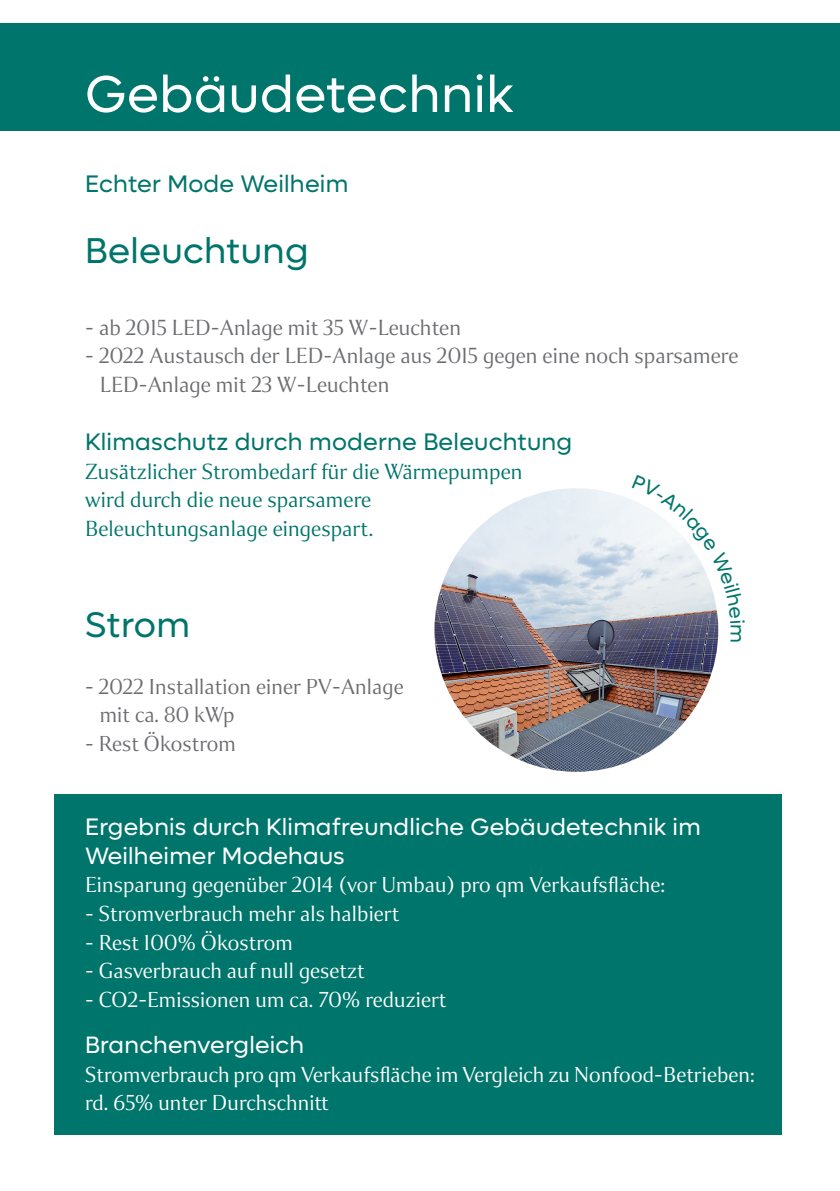
<style>
.page{position:relative;width:840px;height:1191px;background:#fff}
.page>*{position:absolute;margin:0;border:0;box-sizing:border-box;transform-origin:0 0}
.t1{font:52px "Lufga";letter-spacing:.01em;color:#fff}
.t2{font:36px "Lufga";letter-spacing:.01em;color:#00756b}
.t3{font:35.6px "Lufga";letter-spacing:.005em;color:#00756b}
.t4{font:200 24px/28.8px "Collier";letter-spacing:.01em;color:#6c6d70}
.t5{font:200 24px/28.8px "Collier";letter-spacing:.01em;color:#00756b}
.t6{font:24px "Lufga";letter-spacing:.01em;color:#00756b}
.t7{font:200 23.8px/28.6px "Collier";letter-spacing:.01em;color:#fff}
.t8{font:23.8px/28.6px "Lufga";letter-spacing:.01em;color:#fff}
.t9{font:200 23.8px/28.6px "Collier";letter-spacing:.01em;color:#6c6d70}
.s1{font-size:24px}
</style>
<div class="page">
<div style="left:0;top:23px;width:839px;height:107px;background:#00756b"></div>
<div style="left:54px;top:794px;width:727px;height:340px;background:#00756b"></div>
<img style="left:434px;top:488px;width:283px;height:284px;border-radius:142px">
<svg style="left:631px;top:500px;width:88px;height:142px"></svg>
<h1 class="t1" style="left:85px;top:64px;width:429px">Gebäudetechnik</h1>
<p class="t6" style="left:85px;top:170px;width:264px">Echter Mode Weilheim</p>
<h2 class="t2" style="left:85px;top:230px;width:225px">Beleuchtung</h2>
<p class="t4" style="left:85px;top:313px;width:377px">- ab 2015 LED-Anlage mit 35 W-Leuchten</p>
<p class="t4" style="left:100px;top:341px;width:639px;text-indent:-15px">- 2022 Austausch der LED-Anlage aus 2015 gegen eine noch sparsamere<br>LED-Anlage mit 23 W-Leuchten</p>
<p class="t6" style="left:85px;top:428px;width:488px">Klimaschutz durch moderne Beleuchtung</p>
<p class="t5" style="left:85px;top:457px;width:438px">Zusätzlicher Strombedarf für die Wärmepumpen wird durch die neue sparsamere<br>Beleuchtungsanlage eingespart.</p>
<h3 class="t3" style="left:85px;top:604px;width:106px">Strom</h3>
<p class="t9" style="left:100px;top:672px;width:305px;text-indent:-15px">- 2022 Installation einer PV-Anlage mit ca. 80 kWp</p>
<p class="t9" style="left:85px;top:729px;width:152px">- Rest Ökostrom</p>
<p class="t8" style="left:85px;top:813px;width:616px"><span class="s1">E</span>rgebnis durch Klimafreundliche Gebäudetechnik im<br>Weilheimer Modehaus</p>
<p class="t7" style="left:85px;top:870px;width:581px">Einsparung gegenüber 2014 (vor Umbau) pro qm Verkaufsfläche:</p>
<p class="t7" style="left:85px;top:899px;width:315px">- Stromverbrauch mehr als halbiert</p>
<p class="t7" style="left:85px;top:928px;width:209px">- Rest 100% Ökostrom</p>
<p class="t7" style="left:85px;top:956px;width:281px">- Gasverbrauch auf null gesetzt</p>
<p class="t7" style="left:85px;top:985px;width:362px">- CO2-Emissionen um ca. 70% reduziert</p>
<p class="t8" style="left:85px;top:1030px;width:220px">Branchenvergleich</p>
<p class="t7" style="left:85px;top:1060px;width:671px">Stromverbrauch pro qm Verkaufsfläche im Vergleich zu Nonfood-Betrieben: rd. 65% unter Durchschnitt</p>
</div>
